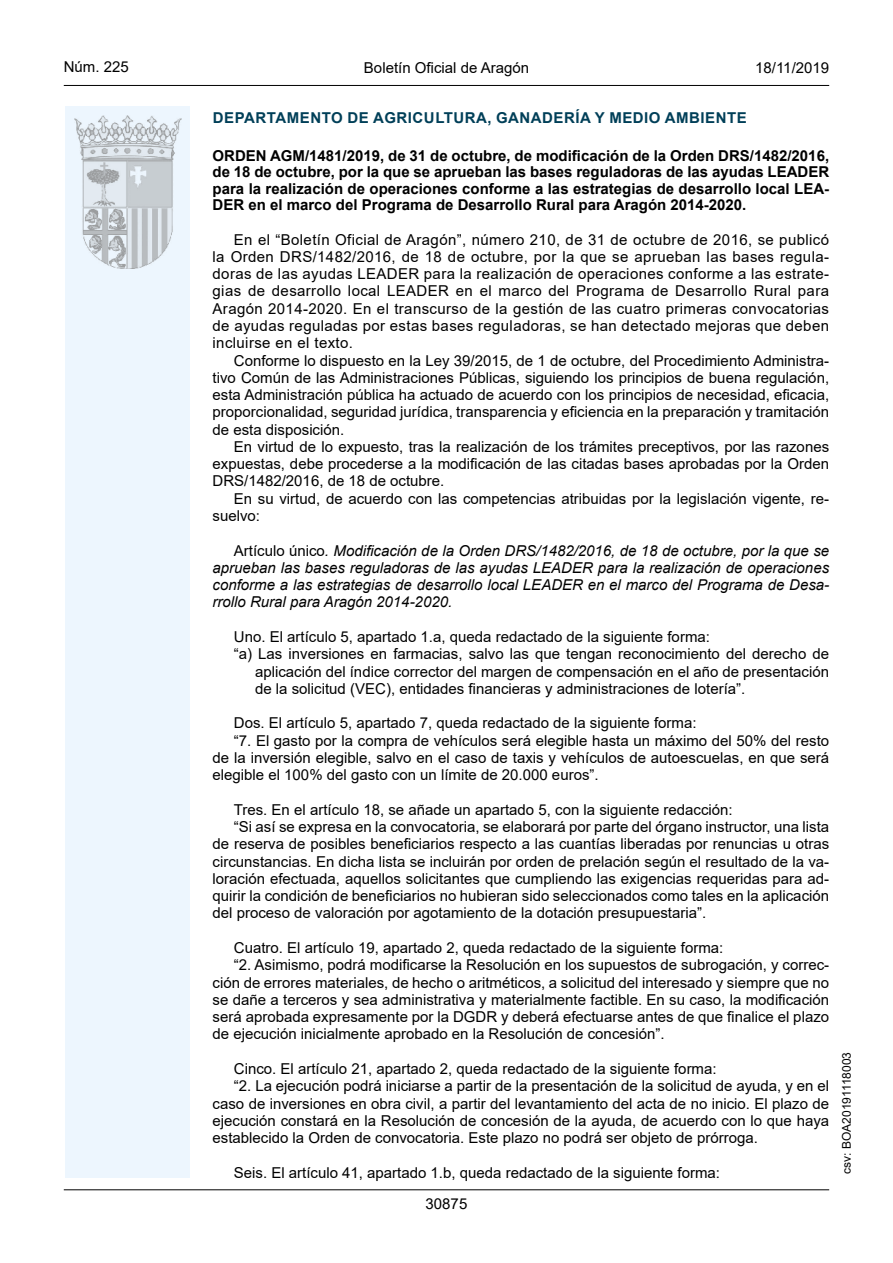
<style>
.page{position:relative;width:893px;height:1263px;background:#fff}
.page>*{position:absolute;margin:0;border:0;box-sizing:border-box;transform-origin:0 0}
.inicio_de_parrafo{font:15px/17.2px "Arial";color:#000;text-align:justify}
.Titulo_text{font:700 15px/16.5px "Arial";color:#000;text-align:justify}
.inicio_de_parrafo-2{font:italic 15px/17.2px "Arial";color:#000;text-align:justify}
.Sangrado_01{font:15px/17.2px "Arial";color:#000;text-align:justify}
.emisor_text{font:15px "Arial Bold MT2";letter-spacing:.035em;color:#003f58}
.t1{font:15px "Arial MT2";color:#000}
.t2{font:12px "Arial MT2";color:#000}
.s1{font-family:"Arial Bold MT2";font-weight:400}
.s2{font-style:normal}
</style>
<div class="page">
<div style="left:65px;top:106px;width:125px;height:1072px;background:#edf6fe"></div>
<img style="left:75px;top:115px;width:106px;height:153px">
<hr style="left:64px;top:85px;width:765px;height:1px;background:#000">
<hr style="left:64px;top:1189px;width:765px;height:1px;background:#000">
<p class="t1" style="left:64px;top:57px;width:67px">Núm. 225</p>
<p class="inicio_de_parrafo" style="left:364px;top:59px;width:167px">Boletín Oficial de Aragón</p>
<p class="t1" style="left:755px;top:57px;width:75px">18/11/2019</p>
<h5 class="emisor_text" style="left:213px;top:107px;width:535px">DEPARTAMENTO DE AGRICULTURA, GANADERÍA Y MEDIO AMBIENTE</h5>
<p class="Titulo_text" style="left:213px;top:147px;width:618px">ORDEN AGM/1481/2019, de 31 de octubre, de modificación de la Orden DRS/1482/2016, de 18 de octubre, por la que se aprueban las bases reguladoras de las ayudas LEADER para la realización de operaciones conforme a las estrategias de desarrollo local LEA<span class="s1">-</span>DER en el marco del Programa de Desarrollo Rural para Aragón 2014-2020.</p>
<p class="inicio_de_parrafo" style="left:213px;top:231px;width:618px;text-indent:21px">En el “Boletín Oficial de Aragón”, número 210, de 31 de octubre de 2016, se publicó la Orden DRS/1482/2016, de 18 de octubre, por la que se aprueban las bases regula&shy;doras de las ayudas LEADER para la realización de operaciones conforme a las estrate&shy;gias de desarrollo local LEADER en el marco del Programa de Desarrollo Rural para Aragón 2014-2020. En el transcurso de la gestión de las cuatro primeras convocatorias de ayudas reguladas por estas bases reguladoras, se han detectado mejoras que deben incluirse en el texto.</p>
<p class="inicio_de_parrafo" style="left:213px;top:351px;width:618px;text-indent:21px">Conforme lo dispuesto en la Ley 39/2015, de 1 de octubre, del Procedimiento Administra&shy;tivo Común de las Administraciones Públicas, siguiendo los principios de buena regulación, esta Administración pública ha actuado de acuerdo con los principios de necesidad, eficacia, proporcionalidad, seguridad jurídica, transparencia y eficiencia en la preparación y tramitación de esta disposición.</p>
<p class="inicio_de_parrafo" style="left:213px;top:438px;width:618px;text-indent:21px">En virtud de lo expuesto, tras la realización de los trámites preceptivos, por las razones expuestas, debe procederse a la modificación de las citadas bases aprobadas por la Orden DRS/1482/2016, de 18 de octubre.</p>
<p class="inicio_de_parrafo" style="left:213px;top:490px;width:618px;text-indent:21px">En su virtud, de acuerdo con las competencias atribuidas por la legislación vigente, re&shy;suelvo:</p>
<p class="inicio_de_parrafo-2" style="left:213px;top:542px;width:618px;text-indent:21px"><span class="s2">Artículo único</span>. Modificación de la Orden DRS/1482/2016, de 18 de octubre, por la que se aprueban las bases reguladoras de las ayudas LEADER para la realización de operaciones conforme a las estrategias de desarrollo local LEADER en el marco del Programa de Desa&shy;rrollo Rural para Aragón 2014-2020.</p>
<p class="inicio_de_parrafo" style="left:234px;top:628px;width:478px">Uno. El artículo 5, apartado 1.a, queda redactado de la siguiente forma:</p>
<p class="Sangrado_01" style="left:255px;top:645px;width:576px;text-indent:-21px">“a) Las inversiones en farmacias, salvo las que tengan reconocimiento del derecho de aplicación del índice corrector del margen de compensación en el año de presentación de la solicitud (VEC), entidades financieras y administraciones de lotería”.</p>
<p class="inicio_de_parrafo" style="left:234px;top:714px;width:464px">Dos. El artículo 5, apartado 7, queda redactado de la siguiente forma:</p>
<p class="inicio_de_parrafo" style="left:213px;top:732px;width:618px;text-indent:21px">“7. El gasto por la compra de vehículos será elegible hasta un máximo del 50% del resto de la inversión elegible, salvo en el caso de taxis y vehículos de autoescuelas, en que será elegible el 100% del gasto con un límite de 20.000 euros”.</p>
<p class="inicio_de_parrafo" style="left:234px;top:801px;width:500px">Tres. En el artículo 18, se añade un apartado 5, con la siguiente redacción:</p>
<p class="inicio_de_parrafo" style="left:213px;top:818px;width:618px;text-indent:21px">“Si así se expresa en la convocatoria, se elaborará por parte del órgano instructor, una lista de reserva de posibles beneficiarios respecto a las cuantías liberadas por renuncias u otras circunstancias. En dicha lista se incluirán por orden de prelación según el resultado de la va&shy;loración efectuada, aquellos solicitantes que cumpliendo las exigencias requeridas para ad&shy;quirir la condición de beneficiarios no hubieran sido seleccionados como tales en la aplicación del proceso de valoración por agotamiento de la dotación presupuestaria”.</p>
<p class="inicio_de_parrafo" style="left:234px;top:939px;width:491px">Cuatro. El artículo 19, apartado 2, queda redactado de la siguiente forma:</p>
<p class="inicio_de_parrafo" style="left:213px;top:956px;width:618px;text-indent:21px">“2. Asimismo, podrá modificarse la Resolución en los supuestos de subrogación, y correc&shy;ción de errores materiales, de hecho o aritméticos, a solicitud del interesado y siempre que no se dañe a terceros y sea administrativa y materialmente factible. En su caso, la modificación será aprobada expresamente por la DGDR y deberá efectuarse antes de que finalice el plazo de ejecución inicialmente aprobado en la Resolución de concesión”.</p>
<p class="inicio_de_parrafo" style="left:234px;top:1060px;width:484px">Cinco. El artículo 21, apartado 2, queda redactado de la siguiente forma:</p>
<p class="inicio_de_parrafo" style="left:213px;top:1077px;width:618px;text-indent:21px">“2. La ejecución podrá iniciarse a partir de la presentación de la solicitud de ayuda, y en el caso de inversiones en obra civil, a partir del levantamiento del acta de no inicio. El plazo de ejecución constará en la Resolución de concesión de la ayuda, de acuerdo con lo que haya establecido la Orden de convocatoria. Este plazo no podrá ser objeto de prórroga.</p>
<p class="inicio_de_parrafo" style="left:234px;top:1164px;width:488px">Seis. El artículo 41, apartado 1.b, queda redactado de la siguiente forma:</p>
<p class="t1" style="left:426px;top:1193px;width:43px">30875</p>
<p class="t2" style="left:838px;top:1174px;width:123px;rotate:-90deg">csv: BOA20191118003</p>
</div>
